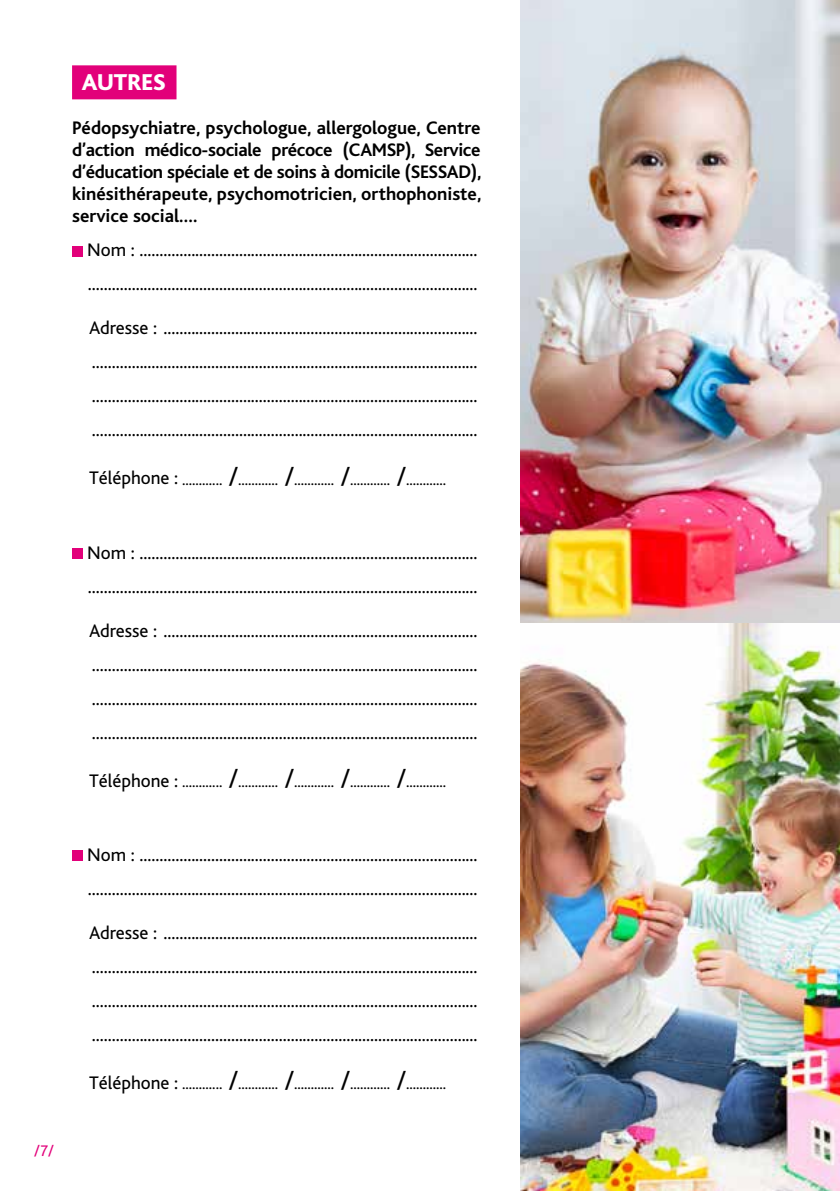
<style>
.page{position:relative;width:840px;height:1191px;background:#fff}
.page>*{position:absolute;margin:0;border:0;box-sizing:border-box;transform-origin:0 0}
.t1{font:800 24px "Bliss";color:#fff}
.t2{font:19px/34px "Bliss";color:#000}
.t3{font:700 19px/22px "Bliss";color:#000;text-align:justify}
.t4{font:16px "Bliss";color:#000}
.t5{font:16px "Bliss";color:#e2007a}
.s1{font-size:19px}
.s2{font-size:26px}
</style>
<div class="page">
<div style="left:72px;top:65px;width:104px;height:34px;background:#e2007a"></div>
<div style="left:72px;top:246px;width:10px;height:10px;background:#e2007a"></div>
<div style="left:72px;top:548px;width:10px;height:10px;background:#e2007a"></div>
<div style="left:72px;top:850px;width:10px;height:10px;background:#e2007a"></div>
<img style="left:520px;top:0;width:319px;height:623px">
<img style="left:520px;top:623px;width:319px;height:568px">
<p class="t1" style="left:82px;top:70px;width:85px">AUTRES</p>
<p class="t3" style="left:72px;top:118px;width:410px">Pédopsychiatre, psychologue, allergologue, Centre d’action médico-sociale précoce (CAMSP), Service d’éducation spéciale et de soins à domicile (SESSAD), kinésithérapeute, psychomotricien, orthophoniste, service social….</p>
<p class="t2" style="left:87px;top:233px;width:391px">Nom : ..................................................................................... ..................................................................................................</p>
<p class="t2" style="left:89px;top:311px;width:390px;text-align:justify">Adresse : ............................................................................... ................................................................................................. ................................................................................................. .................................................................................................</p>
<p class="t4" style="left:89px;top:471px;width:358px"><span class="s1">Téléphone :</span> ............ <span class="s2">/</span>............ <span class="s2">/</span>............ <span class="s2">/</span>............ <span class="s2">/</span>............</p>
<p class="t2" style="left:87px;top:535px;width:391px">Nom : ..................................................................................... ..................................................................................................</p>
<p class="t2" style="left:89px;top:613px;width:390px;text-align:justify">Adresse : ............................................................................... ................................................................................................. ................................................................................................. .................................................................................................</p>
<p class="t4" style="left:89px;top:773px;width:358px"><span class="s1">Téléphone :</span> ............ <span class="s2">/</span>............ <span class="s2">/</span>............ <span class="s2">/</span>............ <span class="s2">/</span>............</p>
<p class="t5" style="left:34px;top:1142px;width:21px">/7/</p>
<p class="t2" style="left:87px;top:837px;width:391px">Nom : ..................................................................................... ..................................................................................................</p>
<p class="t2" style="left:89px;top:915px;width:390px;text-align:justify">Adresse : ............................................................................... ................................................................................................. ................................................................................................. .................................................................................................</p>
<p class="t4" style="left:89px;top:1075px;width:358px"><span class="s1">Téléphone :</span> ............ <span class="s2">/</span>............ <span class="s2">/</span>............ <span class="s2">/</span>............ <span class="s2">/</span>............</p>
</div>
